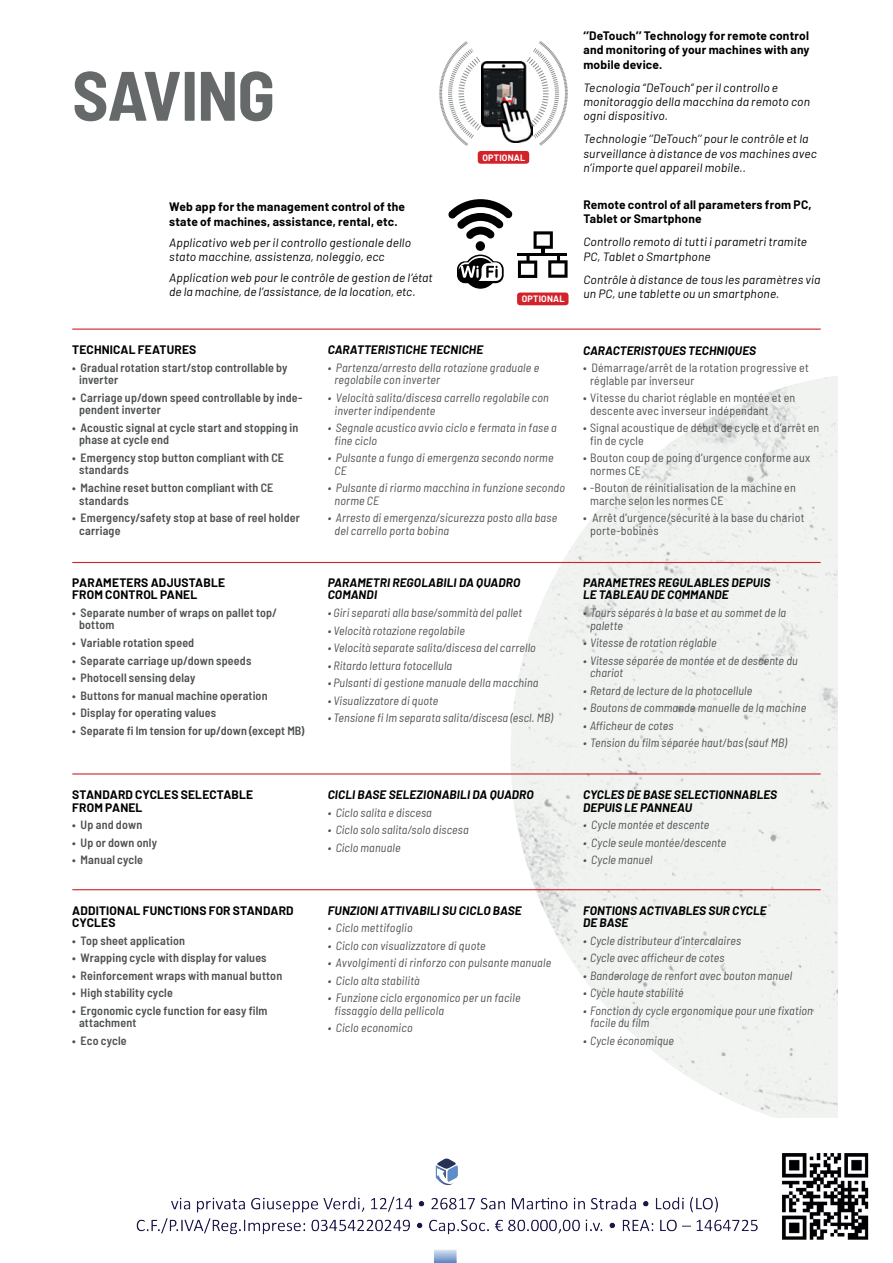
<style>
.page{position:relative;width:893px;height:1263px;background:#fff}
.page>*{position:absolute;margin:0;border:0;box-sizing:border-box;transform-origin:0 0}
.t1{font:700 semi-condensed 69.75px "Barlow";letter-spacing:-.015em;color:#656969}
.t2{font:italic semi-condensed 12px/12.5px "Barlow";letter-spacing:.015em;color:#4f5253}
.t3{font:600 semi-condensed 12px/12.5px "Barlow";letter-spacing:.015em;color:#4f5253}
.t4{font:italic 12px/14.4px "Barlow";letter-spacing:.015em;color:#000001}
.t5{font:semi-condensed 12px/12.5px "Barlow";letter-spacing:.015em;color:#4f5253}
.t6{font:700 12px/14.4px "Barlow";letter-spacing:.015em;color:#000001}
.t7{font:italic 700 12px/12.5px "Barlow";letter-spacing:.01em;color:#000001}
.t8{font:700 9px "Barlow";letter-spacing:.025em;color:#fff}
</style>
<div class="page">
<img style="left:511px;top:376px;width:327px;height:742px">
<hr style="left:72px;top:329px;width:749px;height:1px;background:#d2222a">
<hr style="left:72px;top:562px;width:749px;height:1px;background:#d2222a">
<hr style="left:72px;top:889px;width:749px;height:1px;background:#d2222a">
<hr style="left:72px;top:773px;width:749px;height:1px;background:#d2222a">
<svg style="left:448px;top:199px;width:120px;height:90px"></svg>
<div style="left:517px;top:292px;width:51px;height:13px;background:#d2222a;border-radius:3px"></div>
<svg style="left:439px;top:41px;width:129px;height:121px"></svg>
<img style="left:482px;top:62px;width:50px;height:80px">
<div style="left:478px;top:151px;width:51px;height:13px;background:#d2222a;border-radius:3px"></div>
<img style="left:136px;top:1153px;width:733px;height:110px">
<h1 class="t1" style="left:72px;top:45px;width:204px">SAVING</h1>
<p class="t6" style="left:169px;top:199px;width:237px">Web app for the management control of the state of machines, assistance, rental, etc.</p>
<p class="t4" style="left:169px;top:234px;width:243px">Applicativo web per il controllo gestionale dello stato macchine, assistenza, noleggio, ecc</p>
<p class="t4" style="left:169px;top:269px;width:265px">Application web pour le contrôle de gestion de l’état de la machine, de l’assistance, de la location, etc.</p>
<p class="t8" style="left:482px;top:151px;width:44px">OPTIONAL</p>
<p class="t8" style="left:522px;top:292px;width:44px">OPTIONAL</p>
<p class="t6" style="left:72px;top:342px;width:126px">TECHNICAL FEATURES</p>
<p class="t3" style="left:79px;top:361px;width:210px;text-indent:-7px">• Gradual rotation start/stop controllable by inverter</p>
<p class="t3" style="left:79px;top:391px;width:225px;text-indent:-7px">• Carriage up/down speed controllable by inde&shy;pendent inverter</p>
<p class="t3" style="left:79px;top:421px;width:221px;text-indent:-7px">• Acoustic signal at cycle start and stopping in phase at cycle end</p>
<p class="t3" style="left:79px;top:451px;width:206px;text-indent:-7px">• Emergency stop button compliant with CE standards</p>
<p class="t3" style="left:79px;top:481px;width:196px;text-indent:-7px">• Machine reset button compliant with CE standards</p>
<p class="t3" style="left:79px;top:511px;width:222px;text-indent:-7px">• Emergency/safety stop at base of reel holder carriage</p>
<p class="t6" style="left:72px;top:575px;width:154px;line-height:12.5px">PARAMETERS ADJUSTABLE<br>FROM CONTROL PANEL</p>
<p class="t3" style="left:79px;top:605px;width:200px;text-indent:-7px">• Separate number of wraps on pallet top/ bottom</p>
<p class="t3" style="left:72px;top:636px;width:123px">• Variable rotation speed</p>
<p class="t3" style="left:72px;top:653px;width:181px">• Separate carriage up/down speeds</p>
<p class="t3" style="left:72px;top:671px;width:125px">• Photocell sensing delay</p>
<p class="t3" style="left:72px;top:688px;width:197px">• Buttons for manual machine operation</p>
<p class="t3" style="left:72px;top:706px;width:145px">• Display for operating values</p>
<p class="t3" style="left:72px;top:723px;width:234px">• Separate fi lm tension for up/down (except MB)</p>
<p class="t6" style="left:72px;top:788px;width:182px;line-height:12.5px">STANDARD CYCLES SELECTABLE<br>FROM PANEL</p>
<p class="t3" style="left:72px;top:818px;width:71px">• Up and down</p>
<p class="t3" style="left:72px;top:835px;width:86px">• Up or down only</p>
<p class="t3" style="left:72px;top:853px;width:72px">• Manual cycle</p>
<p class="t6" style="left:72px;top:903px;width:223px;line-height:12.5px">ADDITIONAL FUNCTIONS FOR STANDARD<br>CYCLES</p>
<p class="t3" style="left:72px;top:933px;width:114px">• Top sheet application</p>
<p class="t3" style="left:72px;top:951px;width:196px">• Wrapping cycle with display for values</p>
<p class="t3" style="left:72px;top:968px;width:211px">• Reinforcement wraps with manual button</p>
<p class="t3" style="left:72px;top:986px;width:102px">• High stability cycle</p>
<p class="t3" style="left:79px;top:1003px;width:190px;text-indent:-7px">• Ergonomic cycle function for easy film attachment</p>
<p class="t3" style="left:72px;top:1033px;width:56px">• Eco cycle</p>
<p class="t7" style="left:328px;top:343px;width:157px">CARATTERISTICHE TECNICHE</p>
<p class="t2" style="left:335px;top:361px;width:206px;text-indent:-7px">• Partenza/arresto della rotazione graduale e regolabile con inverter</p>
<p class="t2" style="left:335px;top:391px;width:216px;text-indent:-7px">• Velocità salita/discesa carrello regolabile con inverter indipendente</p>
<p class="t2" style="left:335px;top:421px;width:224px;text-indent:-7px">• Segnale acustico avvio ciclo e fermata in fase a fine ciclo</p>
<p class="t2" style="left:335px;top:451px;width:220px;text-indent:-7px">• Pulsante a fungo di emergenza secondo norme<br>CE</p>
<p class="t2" style="left:335px;top:481px;width:232px;text-indent:-7px">• Pulsante di riarmo macchina in funzione secondo norme CE</p>
<p class="t2" style="left:335px;top:511px;width:224px;text-indent:-7px">• Arresto di emergenza/sicurezza posto alla base del carrello porta bobina</p>
<p class="t7" style="left:328px;top:575px;width:194px">PARAMETRI REGOLABILI DA QUADRO<br>COMANDI</p>
<p class="t2" style="left:328px;top:606px;width:196px">• Giri separati alla base/sommità del pallet</p>
<p class="t2" style="left:328px;top:623px;width:139px">• Velocità rotazione regolabile</p>
<p class="t2" style="left:328px;top:641px;width:210px">• Velocità separate salita/discesa del carrello</p>
<p class="t2" style="left:328px;top:658px;width:126px">• Ritardo lettura fotocellula</p>
<p class="t2" style="left:328px;top:676px;width:212px">• Pulsanti di gestione manuale della macchina</p>
<p class="t2" style="left:328px;top:693px;width:112px">• Visualizzatore di quote</p>
<p class="t2" style="left:328px;top:711px;width:227px">• Tensione fi lm separata salita/discesa (escl. MB)</p>
<p class="t7" style="left:328px;top:788px;width:208px">CICLI BASE SELEZIONABILI DA QUADRO</p>
<p class="t2" style="left:328px;top:805px;width:106px">• Ciclo salita e discesa</p>
<p class="t2" style="left:328px;top:823px;width:142px">• Ciclo solo salita/solo discesa</p>
<p class="t2" style="left:328px;top:840px;width:74px">• Ciclo manuale</p>
<p class="t7" style="left:328px;top:903px;width:196px">FUNZIONI ATTIVABILI SU CICLO BASE</p>
<p class="t2" style="left:328px;top:921px;width:86px">• Ciclo mettifoglio</p>
<p class="t2" style="left:328px;top:938px;width:159px">• Ciclo con visualizzatore di quote</p>
<p class="t2" style="left:328px;top:956px;width:225px">• Avvolgimenti di rinforzo con pulsante manuale</p>
<p class="t2" style="left:328px;top:973px;width:93px">• Ciclo alta stabilità</p>
<p class="t2" style="left:335px;top:991px;width:188px;text-indent:-7px">• Funzione ciclo ergonomico per un facile fissaggio della pellicola</p>
<p class="t2" style="left:328px;top:1021px;width:86px">• Ciclo economico</p>
<p class="t6" style="left:583px;top:27px;width:228px;text-align:justify">‘’DeTouch’’ Technology for remote control and monitoring of your machines with any mobile device.</p>
<p class="t4" style="left:583px;top:79px;width:228px">Tecnologia “DeTouch” per il controllo e monitoraggio della macchina da remoto con ogni dispositivo.</p>
<p class="t4" style="left:583px;top:131px;width:235px">Technologie ‘’DeTouch’’ pour le contrôle et la surveillance à distance de vos machines avec n’importe quel appareil mobile..</p>
<p class="t6" style="left:583px;top:196px;width:230px">Remote control of all parameters from PC,<br>Tablet or Smartphone</p>
<p class="t4" style="left:583px;top:234px;width:225px">Controllo remoto di tutti i parametri tramite<br>PC, Tablet o Smartphone</p>
<p class="t4" style="left:583px;top:271px;width:239px">Contrôle à distance de tous les paramètres via un PC, une tablette ou un smartphone.</p>
<p class="t7" style="left:583px;top:343px;width:174px">CARACTERISTQUES TECHNIQUES</p>
<p class="t5" style="left:590px;top:361px;width:220px;text-indent:-7px">• Démarrage/arrêt de la rotation progressive et réglable par inverseur</p>
<p class="t5" style="left:590px;top:391px;width:207px;text-indent:-7px">• Vitesse du chariot réglable en montée et en descente avec inverseur indépendant</p>
<p class="t5" style="left:590px;top:421px;width:231px;text-indent:-7px">• Signal acoustique de début de cycle et d’arrêt en fin de cycle</p>
<p class="t5" style="left:590px;top:451px;width:222px;text-indent:-7px">• Bouton coup de poing d’urgence conforme aux normes CE</p>
<p class="t5" style="left:590px;top:481px;width:207px;text-indent:-7px">• -Bouton de réinitialisation de la machine en marche selon les normes CE</p>
<p class="t5" style="left:590px;top:511px;width:216px;text-indent:-7px">• Arrêt d’urgence/sécurité à la base du chariot porte-bobines</p>
<p class="t7" style="left:583px;top:575px;width:189px">PARAMETRES REGULABLES DEPUIS<br>LE TABLEAU DE COMMANDE</p>
<p class="t2" style="left:590px;top:606px;width:198px;text-indent:-7px">• Tours séparés à la base et au sommet de la palette</p>
<p class="t2" style="left:583px;top:636px;width:135px">• Vitesse de rotation réglable</p>
<p class="t2" style="left:590px;top:653px;width:209px;text-indent:-7px">• Vitesse séparée de montée et de descente du chariot</p>
<p class="t2" style="left:583px;top:683px;width:171px">• Retard de lecture de la photocellule</p>
<p class="t2" style="left:583px;top:701px;width:224px">• Boutons de commande manuelle de la machine</p>
<p class="t2" style="left:583px;top:718px;width:92px">• Afficheur de cotes</p>
<p class="t2" style="left:583px;top:736px;width:205px">• Tension du film séparée haut/bas (sauf MB)</p>
<p class="t7" style="left:583px;top:788px;width:195px">CYCLES DE BASE SELECTIONNABLES<br>DEPUIS LE PANNEAU</p>
<p class="t2" style="left:583px;top:818px;width:128px">• Cycle montée et descente</p>
<p class="t2" style="left:583px;top:835px;width:145px">• Cycle seule montée/descente</p>
<p class="t2" style="left:583px;top:853px;width:71px">• Cycle manuel</p>
<p class="t7" style="left:583px;top:903px;width:185px">FONTIONS ACTIVABLES SUR CYCLE<br>DE BASE</p>
<p class="t2" style="left:583px;top:933px;width:159px">• Cycle distributeur d’intercalaires</p>
<p class="t2" style="left:583px;top:951px;width:143px">• Cycle avec afficheur de cotes</p>
<p class="t2" style="left:583px;top:968px;width:210px">• Banderolage de renfort avec bouton manuel</p>
<p class="t2" style="left:583px;top:986px;width:102px">• Cycle haute stabilité</p>
<p class="t2" style="left:590px;top:1003px;width:224px;text-indent:-7px">• Fonction dy cycle ergonomique pour une fixation facile du film</p>
<p class="t2" style="left:583px;top:1033px;width:92px">• Cycle économique</p>
</div>
